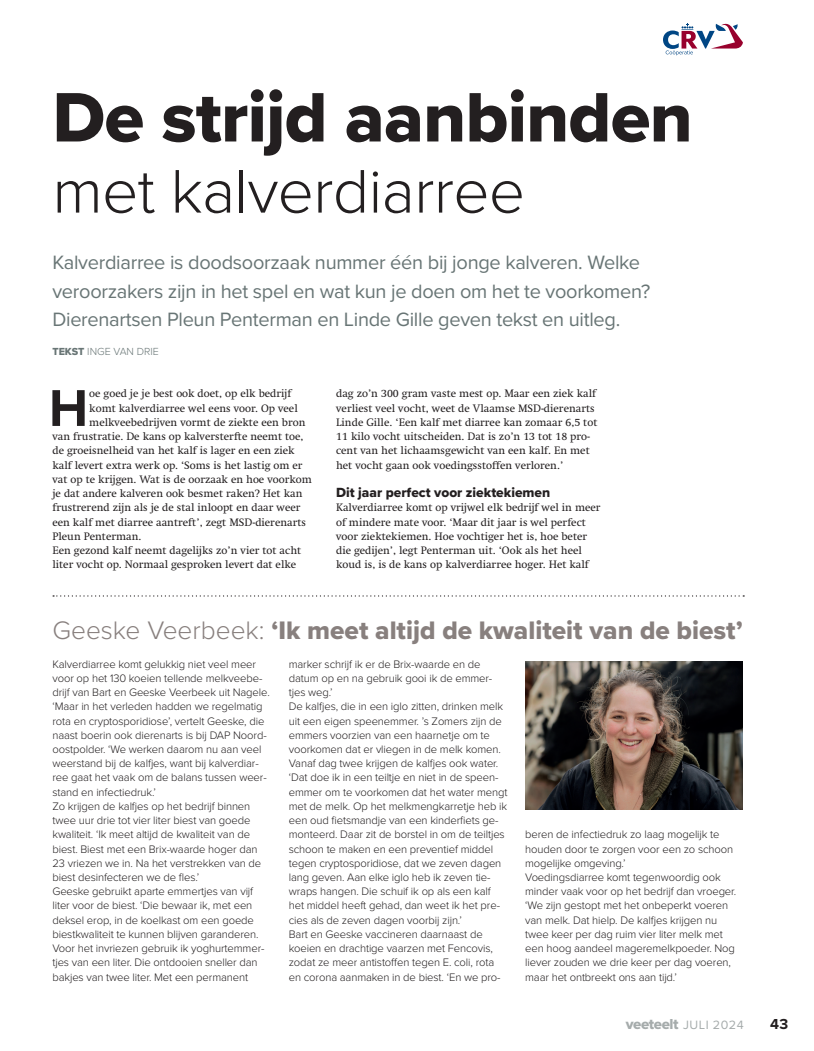
<style>
.page{position:relative;width:814px;height:1051px;background:#fff}
.page>*{position:absolute;margin:0;border:0;box-sizing:border-box;transform-origin:0 0}
.t1{font:72.5px "Proxima Nova Extrabld";letter-spacing:-.01em;color:#231f20}
.t2{font:300 63.75px "Proxima Nova";letter-spacing:-.01em;color:#231f20}
.t3{font:700 53.62px "Proxima Nova";color:#231f20}
.t4{font:26.25px "Proxima Nova Extrabld";color:#88807e}
.t5{font:20px/28.5px "Proxima Nova";letter-spacing:-.015em;color:#687575}
.t6{font:15px "Proxima Nova Extrabld";letter-spacing:-.02em;color:#a6acac}
.t7{font:700 15px "Proxima Nova";color:#231f20}
.t8{font:13.75px "Proxima Nova Extrabld";color:#231f20}
.t9{font:300 11.25px/14.2px "Proxima Nova";letter-spacing:-.01em;color:#231f20}
.t10{font:11px/14.2px "Swift LT Pro";color:#231f20}
.t11{font:300 10.62px "Proxima Nova";color:#687575}
.s1{font-family:"Proxima Nova Extrabld";font-weight:400}
.s2{font-family:"Proxima Nova";font-weight:300}
.s3{font-family:"Proxima Nova";font-size:12.5px}
</style>
<div class="page">
<svg style="left:53px;top:595px;width:691px;height:2px"></svg>
<svg style="left:663px;top:23px;width:79px;height:32px"></svg>
<img style="left:525px;top:662px;width:217px;height:148px">
<h1 class="t1" style="left:52px;top:63px;width:641px">De strijd aanbinden</h1>
<h2 class="t2" style="left:52px;top:144px;width:474px">met kalverdiarree</h2>
<h3 class="t5" style="left:52px;top:248px;width:599px">Kalverdiarree is doodsoorzaak nummer één bij jonge kalveren. Welke veroorzakers zijn in het spel en wat kun je doen om het te voorkomen?<br>Dierenartsen Pleun Penterman en Linde Gille geven tekst en uitleg.</h3>
<p class="t11" style="left:52px;top:343px;width:108px"><span class="s1">TEKST</span> INGE VAN DRIE</p>
<h3 class="t3" style="left:49px;top:368px;width:41px">H</h3>
<p class="t10" style="left:89px;top:387px;width:204px">oe goed je je best ook doet, op elk bedrijf</p>
<p class="t10" style="left:89px;top:401px;width:210px">komt kalverdiarree wel eens voor. Op veel</p>
<p class="t10" style="left:89px;top:415px;width:218px">melkveebedrijven vormt de ziekte een bron</p>
<p class="t10" style="left:52px;top:429px;width:252px">van frustratie. De kans op kalversterfte neemt toe,</p>
<p class="t10" style="left:52px;top:443px;width:244px">de groeisnelheid van het kalf is lager en een ziek</p>
<p class="t10" style="left:52px;top:458px;width:252px">kalf levert extra werk op. ‘Soms is het lastig om er</p>
<p class="t10" style="left:52px;top:472px;width:261px">vat op te krijgen. Wat is de oorzaak en hoe voorkom</p>
<p class="t10" style="left:52px;top:486px;width:251px">je dat andere kalveren ook besmet raken? Het kan</p>
<p class="t10" style="left:52px;top:500px;width:250px">frustrerend zijn als je de stal inloopt en daar weer</p>
<p class="t10" style="left:52px;top:515px;width:255px">een kalf met diarree aantreft’, zegt MSD-dierenarts</p>
<p class="t10" style="left:52px;top:529px;width:91px">Pleun Penterman.</p>
<p class="t10" style="left:52px;top:543px;width:250px">Een gezond kalf neemt dagelijks zo’n vier tot acht</p>
<p class="t10" style="left:52px;top:557px;width:245px">liter vocht op. Normaal gesproken levert dat elke</p>
<p class="t10" style="left:336px;top:387px;width:263px">dag zo’n 300 gram vaste mest op. Maar een ziek kalf verliest veel vocht, weet de Vlaamse MSD-dierenarts Linde Gille. ‘Een kalf met diarree kan zomaar 6,5 tot 11 kilo vocht uitscheiden. Dat is zo’n 13 tot 18 pro&shy;cent van het lichaamsgewicht van een kalf. En met het vocht gaan ook voedingsstoffen verloren.’</p>
<p class="t8" style="left:336px;top:482px;width:216px">Dit jaar perfect voor ziektekiemen</p>
<p class="t10" style="left:336px;top:500px;width:266px">Kalverdiarree komt op vrijwel elk bedrijf wel in meer of mindere mate voor. ‘Maar dit jaar is wel perfect voor ziektekiemen. Hoe vochtiger het is, hoe beter die gedijen’, legt Penterman uit. ‘Ook als het heel koud is, is de kans op kalverdiarree hoger. Het kalf</p>
<h3 class="t4" style="left:52px;top:611px;width:691px"><span class="s2">Geeske Veerbeek:</span> ‘Ik meet altijd de kwaliteit van de biest’</h3>
<p class="t9" style="left:52px;top:656px;width:219px">Kalverdiarree komt gelukkig niet veel meer voor op het 130 koeien tellende melkveebe&shy;drijf van Bart en Geeske Veerbeek uit Nagele. ‘Maar in het verleden hadden we regelmatig rota en cryptosporidiose’, vertelt Geeske, die naast boerin ook dierenarts is bij DAP Noord&shy;oostpolder. ‘We werken daarom nu aan veel weerstand bij de kalfjes, want bij kalverdiar&shy;ree gaat het vaak om de balans tussen weer&shy;stand en infectiedruk.’<br>Zo krijgen de kalfjes op het bedrijf binnen twee uur drie tot vier liter biest van goede kwaliteit. ‘Ik meet altijd de kwaliteit van de biest. Biest met een Brix-waarde hoger dan 23 vriezen we in. Na het verstrekken van de biest desinfecteren we de fles.’<br>Geeske gebruikt aparte emmertjes van vijf liter voor de biest. ‘Die bewaar ik, met een deksel erop, in de koelkast om een goede biestkwaliteit te kunnen blijven garanderen.<br>Voor het invriezen gebruik ik yoghurtemmer&shy;tjes van een liter. Die ontdooien sneller dan bakjes van twee liter. Met een permanent</p>
<p class="t9" style="left:289px;top:656px;width:220px">marker schrijf ik er de Brix-waarde en de datum op en na gebruik gooi ik de emmer&shy;tjes weg.’<br>De kalfjes, die in een iglo zitten, drinken melk uit een eigen speenemmer. ’s Zomers zijn de emmers voorzien van een haarnetje om te voorkomen dat er vliegen in de melk komen.<br>Vanaf dag twee krijgen de kalfjes ook water. ‘Dat doe ik in een teiltje en niet in de speen&shy;emmer om te voorkomen dat het water mengt met de melk. Op het melkmengkarretje heb ik een oud fietsmandje van een kinderfiets ge&shy;monteerd. Daar zit de borstel in om de teiltjes schoon te maken en een preventief middel tegen cryptosporidiose, dat we zeven dagen lang geven. Aan elke iglo heb ik zeven tie&shy;wraps hangen. Die schuif ik op als een kalf het middel heeft gehad, dan weet ik het pre&shy;cies als de zeven dagen voorbij zijn.’<br>Bart en Geeske vaccineren daarnaast de koeien en drachtige vaarzen met Fencovis, zodat ze meer antistoffen tegen E. coli, rota en corona aanmaken in de biest. ‘En we pro-</p>
<p class="t9" style="left:525px;top:827px;width:212px">beren de infectiedruk zo laag mogelijk te houden door te zorgen voor een zo schoon mogelijke omgeving.’<br>Voedingsdiarree komt tegenwoordig ook minder vaak voor op het bedrijf dan vroeger. ‘We zijn gestopt met het onbeperkt voeren van melk. Dat hielp. De kalfjes krijgen nu twee keer per dag ruim vier liter melk met een hoog aandeel mageremelkpoeder. Nog liever zouden we drie keer per dag voeren, maar het ontbreekt ons aan tijd.’</p>
<h3 class="t6" style="left:626px;top:1013px;width:119px">veeteelt <span class="s3">JULI 2024</span></h3>
<h3 class="t7" style="left:770px;top:1013px;width:20px">43</h3>
</div>
